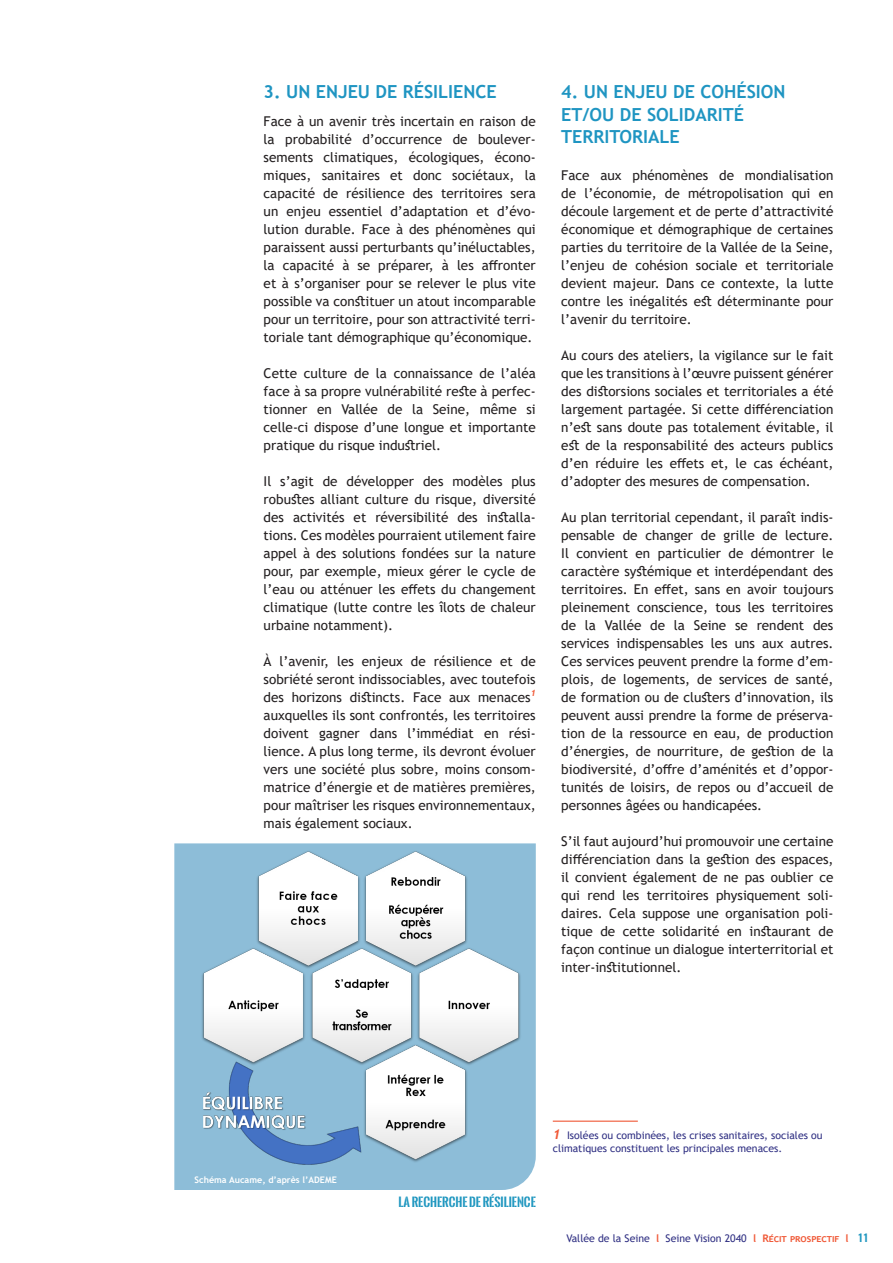
<style>
.page{position:relative;width:893px;height:1263px;background:#fff}
.page>*{position:absolute;margin:0;border:0;box-sizing:border-box;transform-origin:0 0}
.t1{font:700 18px/22.5px "Trebuchet MS";color:#1f95c2}
.t2{font:13.5px/18px "Trebuchet MS";color:#231f20;text-align:justify}
.t3{font:700 12px "Oswald Stencil";color:#1e96bf}
.t4{font:10.5px/13.5px "Trebuchet MS";color:#303083}
.t5{font:700 9px "Trebuchet MS";color:#fff}
.t6{font:italic 700 8.7px "Trebuchet";color:#f05937}
.s1{font-family:"Trebuchet";font-weight:700;font-style:italic;font-size:13.5px;color:#f05937}
.s2{font-weight:700;color:#f05937}
.s3{font-family:"Oswald";font-weight:600;color:#1e96bf}
</style>
<div class="page">
<hr style="left:553px;top:1120px;width:85px;height:2px;background:#f05937">
<div style="left:174px;top:843px;width:362px;height:347px;background:#8dbdd8"></div>
<img style="left:186px;top:850px;width:336px;height:314px">
<h1 class="t1" style="left:264px;top:81px;width:235px">3. UN ENJEU DE RÉSILIENCE</h1>
<p class="t2" style="left:264px;top:112px;width:274px">Face à un avenir très incertain en raison de la probabilité d’occurrence de boulever&shy;sements climatiques, écologiques, écono&shy;miques, sanitaires et donc sociétaux, la capacité de résilience des territoires sera un enjeu essentiel d’adaptation et d’évo&shy;lution durable. Face à des phénomènes qui paraissent aussi perturbants qu’inéluctables, la capacité à se préparer, à les affronter et à s’organiser pour se relever le plus vite possible va constituer un atout incomparable pour un territoire, pour son attractivité terri&shy;toriale tant démographique qu’économique.</p>
<p class="t2" style="left:264px;top:364px;width:274px">Cette culture de la connaissance de l’aléa face à sa propre vulnérabilité reste à perfec&shy;tionner en Vallée de la Seine, même si celle-ci dispose d’une longue et importante pratique du risque industriel.</p>
<p class="t2" style="left:264px;top:472px;width:274px">Il s’agit de développer des modèles plus robustes alliant culture du risque, diversité des activités et réversibilité des installa&shy;tions. Ces modèles pourraient utilement faire appel à des solutions fondées sur la nature pour, par exemple, mieux gérer le cycle de l’eau ou atténuer les effets du changement climatique (lutte contre les îlots de chaleur urbaine notamment).</p>
<p class="t2" style="left:264px;top:652px;width:274px">À l’avenir, les enjeux de résilience et de sobriété seront indissociables, avec toutefois des horizons distincts. Face aux menaces</p>
<p class="t6" style="left:531px;top:687px;width:7px">1</p>
<p class="t2" style="left:264px;top:706px;width:274px">auxquelles ils sont confrontés, les territoires doivent gagner dans l’immédiat en rési&shy;lience. A plus long terme, ils devront évoluer vers une société plus sobre, moins consom&shy;matrice d’énergie et de matières premières, pour maîtriser les risques environnementaux, mais également sociaux.</p>
<h1 class="t1" style="left:561px;top:81px;width:226px">4. UN ENJEU DE COHÉSION<br>ET/OU DE SOLIDARITÉ<br>TERRITORIALE</h1>
<p class="t2" style="left:561px;top:166px;width:274px">Face aux phénomènes de mondialisation de l’économie, de métropolisation qui en découle largement et de perte d’attractivité économique et démographique de certaines parties du territoire de la Vallée de la Seine, l’enjeu de cohésion sociale et territoriale devient majeur. Dans ce contexte, la lutte contre les inégalités est déterminante pour l’avenir du territoire.</p>
<p class="t2" style="left:561px;top:346px;width:274px">Au cours des ateliers, la vigilance sur le fait que les transitions à l’œuvre puissent générer des distorsions sociales et territoriales a été largement partagée. Si cette différenciation n’est sans doute pas totalement évitable, il est de la responsabilité des acteurs publics d’en réduire les effets et, le cas échéant, d’adopter des mesures de compensation.</p>
<p class="t2" style="left:561px;top:508px;width:274px">Au plan territorial cependant, il paraît indis&shy;pensable de changer de grille de lecture.<br>Il convient en particulier de démontrer le caractère systémique et interdépendant des territoires. En effet, sans en avoir toujours pleinement conscience, tous les territoires de la Vallée de la Seine se rendent des services indispensables les uns aux autres.<br>Ces services peuvent prendre la forme d’em&shy;plois, de logements, de services de santé, de formation ou de clusters d’innovation, ils peuvent aussi prendre la forme de préserva&shy;tion de la ressource en eau, de production d’énergies, de nourriture, de gestion de la biodiversité, d’offre d’aménités et d’oppor&shy;tunités de loisirs, de repos ou d’accueil de personnes âgées ou handicapées.</p>
<p class="t2" style="left:561px;top:832px;width:274px">S’il faut aujourd’hui promouvoir une certaine différenciation dans la gestion des espaces, il convient également de ne pas oublier ce qui rend les territoires physiquement soli&shy;daires. Cela suppose une organisation poli&shy;tique de cette solidarité en instaurant de façon continue un dialogue interterritorial et inter-institutionnel.</p>
<p class="t5" style="left:195px;top:1174px;width:144px">Schéma Aucame, d’après l’ADEME</p>
<p class="t3" style="left:399px;top:1193px;width:139px">LA RECHERCHE DE RÉSILIENCE</p>
<p class="t4" style="left:553px;top:1128px;width:271px"><span class="s1">1</span> Isolées ou combinées, les crises sanitaires, sociales ou climatiques constituent les principales menaces.</p>
<p class="t4" style="left:566px;top:1231px;width:304px">Vallée de la Seine <span class="s2">l</span> Seine Vision 2040 <span class="s2">l Récit prospectif l</span> <span class="s3">11</span></p>
</div>
